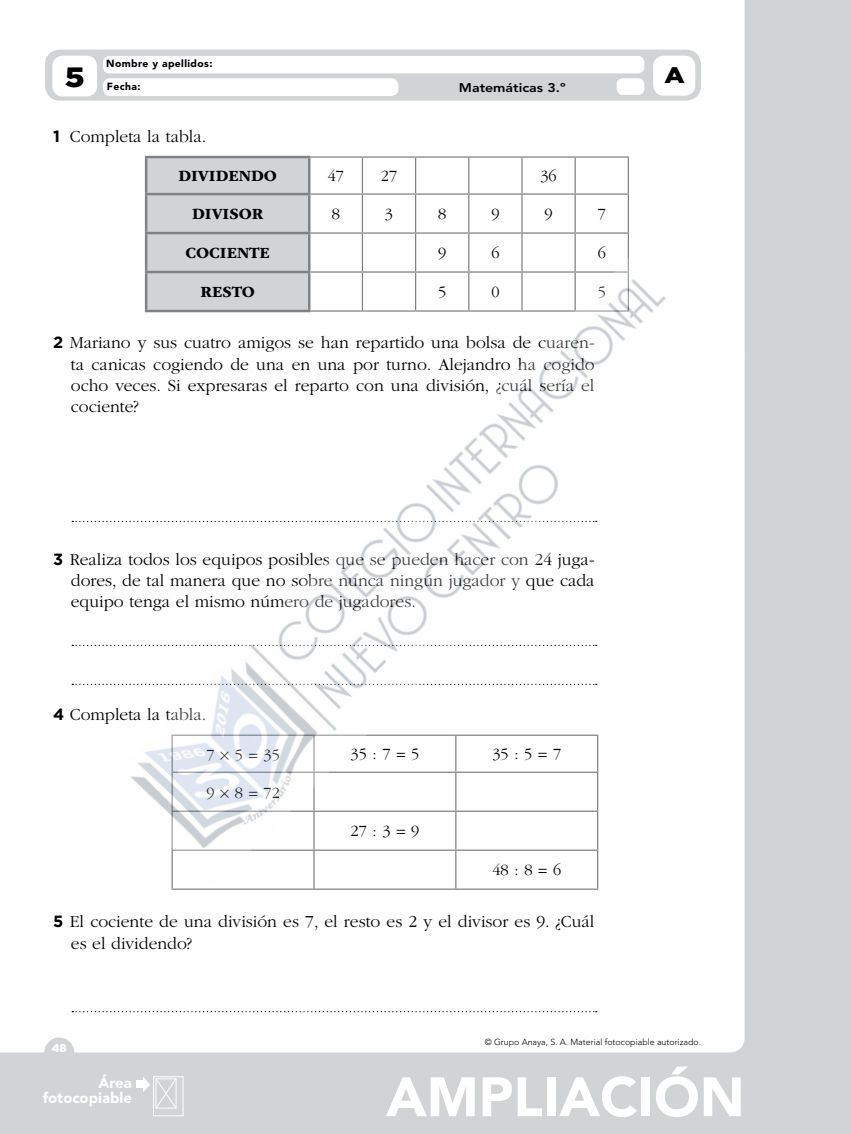
<style>
.page{position:relative;width:851px;height:1134px;background:#fff}
.page>*{position:absolute;margin:0;border:0;box-sizing:border-box;transform-origin:0 0}
.t1{font:900 55px "Avenir LT Std";color:#fff}
.t2{font:900 27.88px "Gotham";color:#000;scale:1.13 1}
.t3{font:900 22.5px "Gotham";color:#000;scale:1.13 1}
.t4{font:300 17.5px/21.2px "ITC Garamond Std";color:#000;text-align:justify}
.t5{font:300 16.25px "ITC Garamond Std";color:#000}
.t6{font:700 16.25px "ITC Garamond Std";color:#000}
.nuclTextoPieAreaFoto{font:900 14.88px/14.9px "Avenir LT Std";color:#fff;text-align:right}
.t7{font:800 12.5px "Avenir LT Std";color:#000;scale:1.13 1}
.t8{font:900 11.25px "Gotham";color:#fff}
.t9{font:900 10.25px "Avenir LT Std";letter-spacing:.04em;color:#000}
.nuclCopyFotocoIzqui{font:300 8.75px "Avenir LT Std";color:#000}
.s1{font-family:"Gotham";font-weight:700;font-size:16.25px}
</style>
<div class="page">
<div style="left:0;top:0;width:850px;height:1134px;background:#d1d3d4"></div>
<div style="left:0;top:0;width:744px;height:1052px;background:#fff"></div>
<div style="left:44px;top:1037px;width:30px;height:30px;background:#d1d3d4;border-radius:50%"></div>
<div style="left:153px;top:1076px;width:30px;height:40px;border:1px solid #fff"></div>
<svg style="left:143px;top:1076px;width:34px;height:33px"></svg>
<div style="left:136px;top:1081px;width:8px;height:7px;background:#fff"></div>
<div style="left:45px;top:50px;width:656px;height:51px;background:#d1d3d4;border-radius:15px"></div>
<div style="left:52px;top:56px;width:45px;height:41px;background:#fff;border-radius:11px"></div>
<div style="left:616px;top:78px;width:28px;height:17px;background:#fff;border-radius:6px"></div>
<div style="left:653px;top:56px;width:42px;height:40px;background:#fff;border-radius:11px"></div>
<div style="left:103px;top:78px;width:295px;height:18px;background:#fff;border-radius:7px"></div>
<div style="left:103px;top:56px;width:541px;height:17px;background:#fff;border-radius:6px"></div>
<svg style="left:147px;top:158px;width:161px;height:90px"></svg>
<hr style="left:310px;top:156px;width:52px;height:2px;background:#808285">
<hr style="left:362px;top:156px;width:53px;height:2px;background:#808285">
<hr style="left:362px;top:158px;width:1px;height:35px;background:#808285">
<hr style="left:415px;top:156px;width:53px;height:2px;background:#808285">
<hr style="left:415px;top:158px;width:1px;height:35px;background:#808285">
<hr style="left:468px;top:156px;width:54px;height:2px;background:#808285">
<hr style="left:468px;top:158px;width:1px;height:35px;background:#808285">
<hr style="left:522px;top:156px;width:53px;height:2px;background:#808285">
<hr style="left:521px;top:158px;width:1px;height:35px;background:#808285">
<hr style="left:575px;top:156px;width:54px;height:2px;background:#808285">
<hr style="left:574px;top:158px;width:1px;height:35px;background:#808285">
<hr style="left:627px;top:158px;width:2px;height:35px;background:#808285">
<hr style="left:310px;top:193px;width:52px;height:2px;background:#808285">
<hr style="left:362px;top:193px;width:53px;height:2px;background:#808285">
<hr style="left:362px;top:195px;width:1px;height:37px;background:#808285">
<hr style="left:415px;top:193px;width:53px;height:2px;background:#808285">
<hr style="left:415px;top:195px;width:1px;height:37px;background:#808285">
<hr style="left:468px;top:193px;width:54px;height:2px;background:#808285">
<hr style="left:468px;top:195px;width:1px;height:37px;background:#808285">
<hr style="left:522px;top:193px;width:53px;height:2px;background:#808285">
<hr style="left:521px;top:195px;width:1px;height:37px;background:#808285">
<hr style="left:575px;top:193px;width:54px;height:2px;background:#808285">
<hr style="left:574px;top:195px;width:1px;height:37px;background:#808285">
<hr style="left:627px;top:195px;width:2px;height:37px;background:#808285">
<hr style="left:310px;top:232px;width:52px;height:2px;background:#808285">
<hr style="left:362px;top:232px;width:53px;height:2px;background:#808285">
<hr style="left:362px;top:234px;width:1px;height:37px;background:#808285">
<hr style="left:415px;top:232px;width:53px;height:2px;background:#808285">
<hr style="left:415px;top:234px;width:1px;height:37px;background:#808285">
<hr style="left:468px;top:232px;width:54px;height:2px;background:#808285">
<hr style="left:468px;top:234px;width:1px;height:37px;background:#808285">
<hr style="left:522px;top:232px;width:53px;height:2px;background:#808285">
<hr style="left:521px;top:234px;width:1px;height:37px;background:#808285">
<hr style="left:575px;top:232px;width:54px;height:2px;background:#808285">
<hr style="left:574px;top:234px;width:1px;height:37px;background:#808285">
<hr style="left:627px;top:234px;width:2px;height:37px;background:#808285">
<hr style="left:145px;top:156px;width:165px;height:2px;background:#808285">
<hr style="left:145px;top:158px;width:2px;height:35px;background:#808285">
<hr style="left:308px;top:158px;width:2px;height:35px;background:#808285">
<hr style="left:145px;top:193px;width:165px;height:2px;background:#808285">
<hr style="left:145px;top:195px;width:2px;height:37px;background:#808285">
<hr style="left:308px;top:195px;width:2px;height:37px;background:#808285">
<hr style="left:145px;top:232px;width:165px;height:2px;background:#808285">
<hr style="left:145px;top:234px;width:2px;height:37px;background:#808285">
<hr style="left:308px;top:234px;width:2px;height:37px;background:#808285">
<svg style="left:72px;top:521px;width:34px;height:1px"></svg>
<svg style="left:72px;top:645px;width:34px;height:1px"></svg>
<svg style="left:72px;top:684px;width:34px;height:1px"></svg>
<hr style="left:171px;top:851px;width:2px;height:37px;background:#808285">
<hr style="left:313px;top:851px;width:1px;height:37px;background:#808285">
<hr style="left:455px;top:851px;width:1px;height:37px;background:#808285">
<hr style="left:597px;top:851px;width:1px;height:37px;background:#808285">
<hr style="left:171px;top:888px;width:143px;height:2px;background:#808285">
<hr style="left:314px;top:888px;width:142px;height:2px;background:#808285">
<hr style="left:456px;top:888px;width:142px;height:2px;background:#808285">
<svg style="left:72px;top:1011px;width:524px;height:1px"></svg>
<img style="left:106px;top:248px;width:638px;height:638px">
<svg style="left:220px;top:751px;width:9px;height:9px"></svg>
<svg style="left:220px;top:789px;width:9px;height:9px"></svg>
<p class="t2" style="left:65px;top:58px;width:19px">5</p>
<p class="t9" style="left:106px;top:58px;width:108px">Nombre y apellidos:</p>
<p class="t9" style="left:107px;top:80px;width:35px">Fecha:</p>
<p class="t7" style="left:459px;top:80px;width:96px">Matemáticas 3.º</p>
<p class="t4" style="left:53px;top:126px;width:155px"><span class="s1">1</span> Completa la tabla.</p>
<p class="t6" style="left:178px;top:167px;width:100px">DIVIDENDO</p>
<p class="t5" style="left:327px;top:167px;width:18px">47</p>
<p class="t5" style="left:381px;top:167px;width:18px">27</p>
<p class="t5" style="left:540px;top:167px;width:18px">36</p>
<p class="t6" style="left:192px;top:205px;width:73px">DIVISOR</p>
<p class="t5" style="left:332px;top:205px;width:10px">8</p>
<p class="t5" style="left:385px;top:205px;width:10px">3</p>
<p class="t5" style="left:438px;top:205px;width:10px">8</p>
<p class="t5" style="left:491px;top:205px;width:10px">9</p>
<p class="t5" style="left:544px;top:205px;width:10px">9</p>
<p class="t5" style="left:597px;top:205px;width:10px">7</p>
<p class="t6" style="left:185px;top:244px;width:86px">COCIENTE</p>
<p class="t5" style="left:438px;top:244px;width:10px">9</p>
<p class="t5" style="left:491px;top:244px;width:10px">6</p>
<p class="t5" style="left:597px;top:244px;width:10px">6</p>
<p class="t6" style="left:200px;top:283px;width:56px">RESTO</p>
<p class="t5" style="left:438px;top:283px;width:10px">5</p>
<p class="t5" style="left:491px;top:283px;width:10px">0</p>
<p class="t5" style="left:597px;top:283px;width:10px">5</p>
<p class="t4" style="left:71px;top:333px;width:525px;text-indent:-18px"><span class="s1">2</span> Mariano y sus cuatro amigos se han repartido una bolsa de cuaren&shy;ta canicas cogiendo de una en una por turno. Alejandro ha cogido ocho veces. Si expresaras el reparto con una división, ¿cuál sería el cociente?</p>
<p class="t4" style="left:71px;top:549px;width:525px;text-indent:-18px"><span class="s1">3</span> Realiza todos los equipos posibles que se pueden hacer con 24 juga&shy;dores, de tal manera que no sobre nunca ningún jugador y que cada equipo tenga el mismo número de jugadores.</p>
<p class="t4" style="left:53px;top:704px;width:155px"><span class="s1">4</span> Completa la tabla.</p>
<p class="t5" style="left:206px;top:746px;width:10px">7</p>
<p class="t5" style="left:235px;top:746px;width:46px">5 = 35</p>
<p class="t5" style="left:350px;top:746px;width:70px">35 : 7 = 5</p>
<p class="t5" style="left:492px;top:746px;width:70px">35 : 5 = 7</p>
<p class="t5" style="left:206px;top:784px;width:10px">9</p>
<p class="t5" style="left:235px;top:784px;width:46px">8 = 72</p>
<p class="t5" style="left:350px;top:823px;width:70px">27 : 3 = 9</p>
<p class="t5" style="left:492px;top:861px;width:70px">48 : 8 = 6</p>
<p class="t4" style="left:71px;top:911px;width:525px;text-indent:-18px"><span class="s1">5</span> El cociente de una división es 7, el resto es 2 y el divisor es 9. ¿Cuál es el dividendo?</p>
<p class="t3" style="left:664px;top:60px;width:19px">A</p>
<p class="t8" style="left:52px;top:1040px;width:16px">48</p>
<p class="nuclTextoPieAreaFoto" style="left:43px;top:1075px;width:91px">Área fotocopiable</p>
<p class="nuclCopyFotocoIzqui" style="left:484px;top:1037px;width:218px">© Grupo Anaya, S. A. Material fotocopiable autorizado.</p>
<p class="t1" style="left:386px;top:1064px;width:360px">AMPLIACIÓN</p>
</div>
